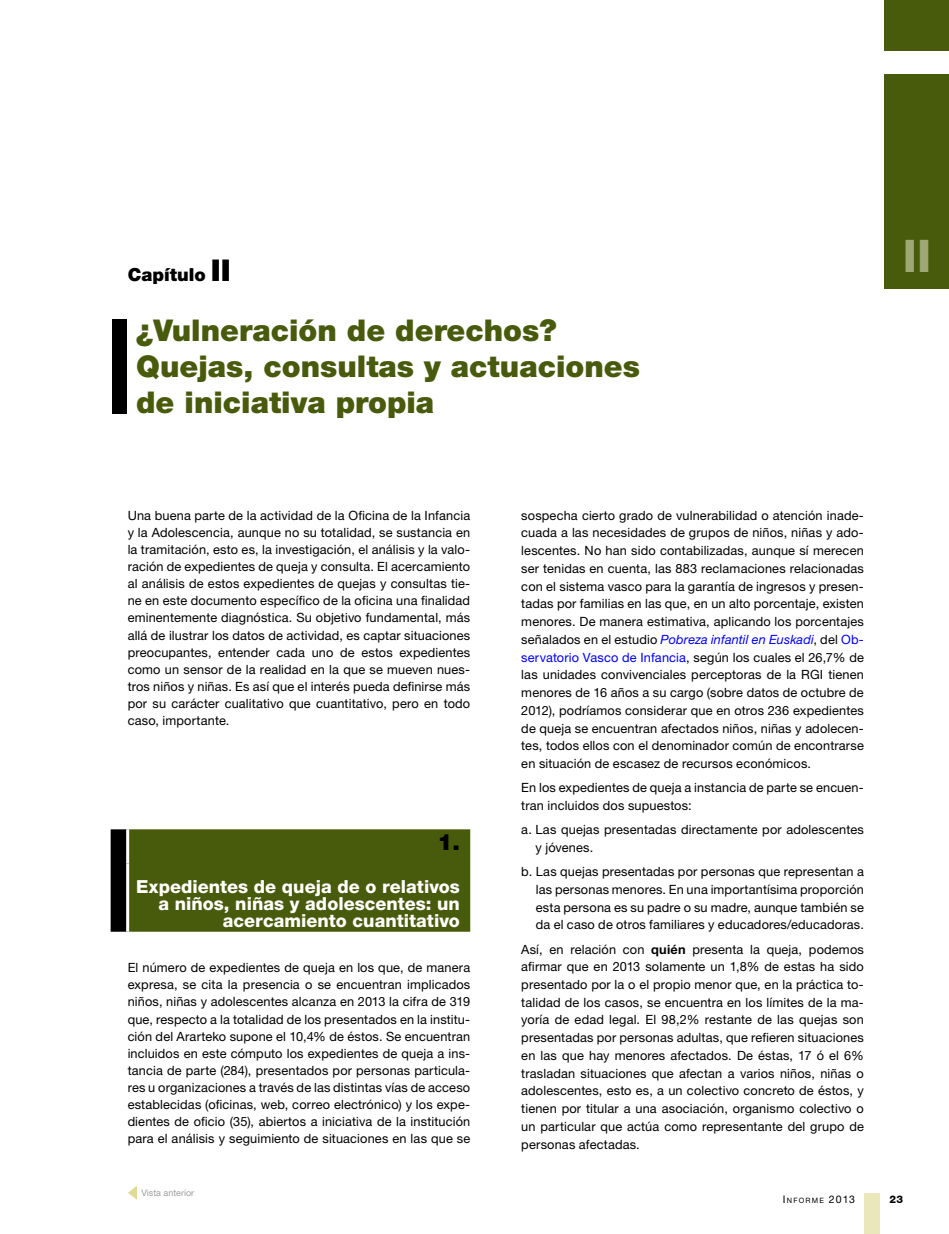
<style>
.page{position:relative;width:949px;height:1234px;background:#fff}
.page>*{position:absolute;margin:0;border:0;box-sizing:border-box;transform-origin:0 0}
.t1{font:800 45px "Helvetica Neue LT Std";color:#9da874}
.t2{font:900 30px/36px "Helvetica Neue LT Std";color:#485a0b}
.t3{font:900 22.5px "Helvetica Neue LT Std";color:#000}
.t4{font:800 18px/17.1px "Helvetica Neue LT Std";color:#fff;text-align:right}
.t5{font:900 18px "Helvetica Neue LT Std";color:#000}
.t6{font:12.75px/17.7px "Helvetica Neue LT Std";letter-spacing:.01em;color:#000;text-align:justify}
.t7{font:800 10.5px "Helvetica Neue LT Std";color:#000}
.t8{font:9px "Helvetica Neue LT Std";color:#9c9e9f}
.t9{font:7.35px "Helvetica Neue LT Std";letter-spacing:.165em;color:#000}
.s1{font-size:30px}
.s2{font-style:italic;color:#00f}
.s3{color:#00f}
.s4{font-weight:700}
.s5{font-size:10.5px}
</style>
<div class="page">
<div style="left:863px;top:1192px;width:16px;height:41px;background:#eae7ba"></div>
<div style="left:883px;top:0;width:65px;height:51px;background:#485a0b"></div>
<div style="left:883px;top:74px;width:65px;height:214px;background:#485a0b"></div>
<div style="left:111px;top:829px;width:359px;height:102px;background:#485a0b"></div>
<hr style="left:126px;top:829px;width:3px;height:34px;background:#fff">
<hr style="left:126px;top:863px;width:3px;height:68px;background:#fff">
<div style="left:112px;top:319px;width:14px;height:95px;background:#000"></div>
<svg style="left:128px;top:1186px;width:9px;height:13px"></svg>
<h3 class="t5" style="left:128px;top:264px;width:104px">Capítulo <span class="s1">II</span></h3>
<h2 class="t2" style="left:136px;top:312px;width:505px">¿Vulneración de derechos?<br>Quejas, consultas y actuaciones de iniciativa propia</h2>
<p class="t6" style="left:128px;top:506px;width:344px;line-height:17.1px">Una buena parte de la actividad de la Oficina de la Infancia y la Adolescencia, aunque no su totalidad, se sustancia en la tramitación, esto es, la investigación, el análisis y la valo&shy;ración de expedientes de queja y consulta. El acercamiento al análisis de estos expedientes de quejas y consultas tie&shy;ne en este documento específico de la oficina una finalidad eminentemente diagnóstica. Su objetivo fundamental, más allá de ilustrar los datos de actividad, es captar situaciones preocupantes, entender cada uno de estos expedientes como un sensor de la realidad en la que se mueven nues&shy;tros niños y niñas. Es así que el interés pueda definirse más por su carácter cualitativo que cuantitativo, pero en todo caso, importante.</p>
<h3 class="t3" style="left:437px;top:828px;width:24px">1.</h3>
<h3 class="t4" style="left:136px;top:878px;width:325px">Expedientes de queja de o relativos a niños, niñas y adolescentes: un acercamiento cuantitativo</h3>
<p class="t6" style="left:128px;top:958px;width:344px;line-height:17.1px">El número de expedientes de queja en los que, de manera expresa, se cita la presencia o se encuentran implicados niños, niñas y adolescentes alcanza en 2013 la cifra de 319 que, respecto a la totalidad de los presentados en la institu&shy;ción del Ararteko supone el 10,4% de éstos. Se encuentran incluidos en este cómputo los expedientes de queja a ins&shy;tancia de parte (284), presentados por personas particula&shy;res u organizaciones a través de las distintas vías de acceso establecidas (oficinas, web, correo electrónico) y los expe&shy;dientes de oficio (35), abiertos a iniciativa de la institución para el análisis y seguimiento de situaciones en las que se</p>
<p class="t6" style="left:521px;top:506px;width:344px">sospecha cierto grado de vulnerabilidad o atención inade&shy;cuada a las necesidades de grupos de niños, niñas y ado&shy;lescentes. No han sido contabilizadas, aunque sí merecen ser tenidas en cuenta, las 883 reclamaciones relacionadas con el sistema vasco para la garantía de ingresos y presen&shy;tadas por familias en las que, en un alto porcentaje, existen menores. De manera estimativa, aplicando los porcentajes señalados en el estudio <span class="s2">Pobreza infantil en Euskadi</span>, del <span class="s3">Ob&shy;servatorio Vasco de Infancia</span>, según los cuales el 26,7% de las unidades convivenciales perceptoras de la RGI tienen menores de 16 años a su cargo (sobre datos de octubre de 2012), podríamos considerar que en otros 236 expedientes de queja se encuentran afectados niños, niñas y adolecen&shy;tes, todos ellos con el denominador común de encontrarse en situación de escasez de recursos económicos.</p>
<p class="t6" style="left:521px;top:778px;width:344px">En los expedientes de queja a instancia de parte se encuen&shy;tran incluidos dos supuestos:</p>
<p class="t6" style="left:535px;top:820px;width:330px;text-indent:-14px">a. Las quejas presentadas directamente por adolescentes y jóvenes.</p>
<p class="t6" style="left:535px;top:862px;width:329px;text-indent:-15px">b. Las quejas presentadas por personas que representan a las personas menores. En una importantísima proporción esta persona es su padre o su madre, aunque también se da el caso de otros familiares y educadores/educadoras.</p>
<p class="t6" style="left:521px;top:939px;width:344px">Así, en relación con <span class="s4">quién</span> presenta la queja, podemos afirmar que en 2013 solamente un 1,8% de estas ha sido presentado por la o el propio menor que, en la práctica to&shy;talidad de los casos, se encuentra en los límites de la ma&shy;yoría de edad legal. El 98,2% restante de las quejas son presentadas por personas adultas, que refieren situaciones en las que hay menores afectados. De éstas, 17 ó el 6% trasladan situaciones que afectan a varios niños, niñas o adolescentes, esto es, a un colectivo concreto de éstos, y tienen por titular a una asociación, organismo colectivo o un particular que actúa como representante del grupo de personas afectadas.</p>
<h1 class="t1" style="left:902px;top:229px;width:30px">II</h1>
<p class="t8" style="left:141px;top:1187px;width:54px">Vista anterior</p>
<p class="t9" style="left:782px;top:1195px;width:74px"><span class="s5">I</span>NFORME <span class="s5">2013</span></p>
<p class="t7" style="left:889px;top:1192px;width:15px">23</p>
</div>
